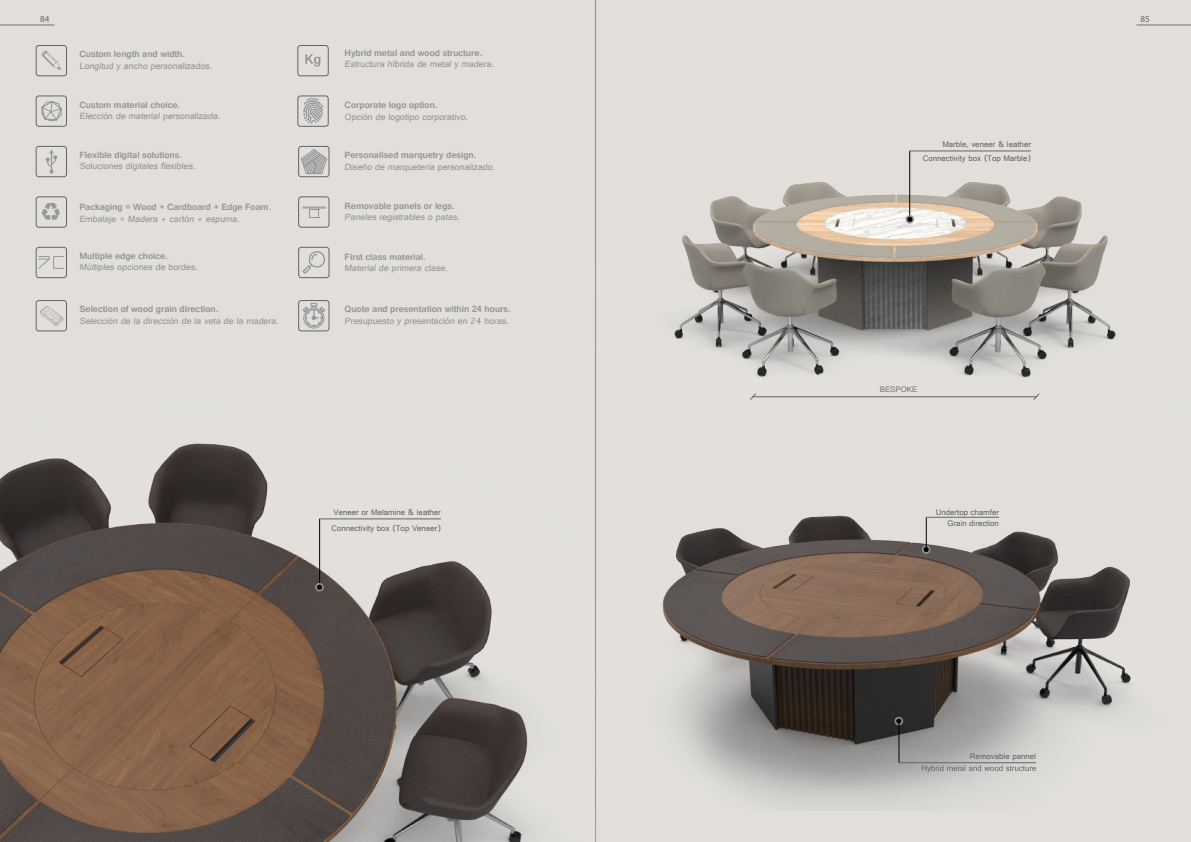
<style>
.page{position:relative;width:1191px;height:842px;background:#e2dfda}
.page>*{position:absolute;margin:0;border:0;box-sizing:border-box;transform-origin:0 0}
.t1{font:9.5px "Gautami";color:#919396}
.t2{font:700 9.5px "Gautami";color:#919396}
.t3{font:9px "Myriad Pro";color:#636466}
.t4{font:8.5px/13.7px "Gautami";color:#636466;text-align:right}
.t5{font:8.5px "Gautami";color:#717275}
</style>
<div class="page">
<hr style="left:0;top:25px;width:54px;height:1px;background:#95979a">
<hr style="left:1136px;top:25px;width:55px;height:1px;background:#95979a">
<hr style="left:595px;top:0;width:1px;height:842px;background:#949499">
<img style="left:0;top:443px;width:596px;height:399px">
<img style="left:595px;top:150px;width:521px;height:305px">
<img style="left:662px;top:515px;width:469px;height:293px">
<hr style="left:753px;top:397px;width:283px;height:1px;background:#636466">
<svg style="left:1033px;top:394px;width:6px;height:6px"></svg>
<svg style="left:750px;top:394px;width:5px;height:6px"></svg>
<hr style="left:909px;top:151px;width:1px;height:68px;background:#000">
<div style="left:906px;top:216px;width:7px;height:7px;background:#000;border-radius:50%"></div>
<div style="left:906px;top:215px;width:7px;height:8px;border:1px solid #949499;border-radius:50%"></div>
<div style="left:906px;top:216px;width:7px;height:7px;border:1px solid #949499;border-radius:50%"></div>
<hr style="left:910px;top:151px;width:121px;height:1px;background:#636466">
<div style="left:895px;top:718px;width:7px;height:6px;background:#000;border-radius:50%"></div>
<div style="left:895px;top:717px;width:7px;height:8px;border:1px solid #949499;border-radius:50%"></div>
<div style="left:895px;top:718px;width:7px;height:6px;border:1px solid #949499;border-radius:50%"></div>
<hr style="left:899px;top:762px;width:137px;height:1px;background:#636466">
<hr style="left:319px;top:519px;width:1px;height:68px;background:#000">
<hr style="left:319px;top:519px;width:122px;height:1px;background:#636466">
<div style="left:316px;top:584px;width:7px;height:7px;background:#000;border-radius:50%"></div>
<div style="left:316px;top:583px;width:7px;height:8px;border:1px solid #949499;border-radius:50%"></div>
<div style="left:316px;top:584px;width:7px;height:7px;border:1px solid #949499;border-radius:50%"></div>
<hr style="left:898px;top:721px;width:1px;height:42px;background:#000">
<div style="left:922px;top:546px;width:7px;height:7px;background:#000;border-radius:50%"></div>
<div style="left:922px;top:546px;width:8px;height:7px;border:1px solid #949499;border-radius:50%"></div>
<div style="left:922px;top:546px;width:7px;height:7px;border:1px solid #949499;border-radius:50%"></div>
<hr style="left:926px;top:517px;width:1px;height:30px;background:#000">
<hr style="left:926px;top:517px;width:73px;height:1px;background:#636466">
<div style="left:298px;top:247px;width:31px;height:31px;border:1px solid #636466;border-radius:3px"></div>
<div style="left:36px;top:45px;width:31px;height:31px;border:1px solid #636466;border-radius:3px"></div>
<svg style="left:41px;top:51px;width:20px;height:19px"></svg>
<div style="left:298px;top:45px;width:30px;height:31px;border:1px solid #636466;border-radius:3px"></div>
<svg style="left:305px;top:54px;width:15px;height:13px"></svg>
<div style="left:36px;top:146px;width:31px;height:31px;border:1px solid #636466;border-radius:3px"></div>
<svg style="left:45px;top:149px;width:12px;height:25px"></svg>
<div style="left:298px;top:146px;width:31px;height:31px;border:1px solid #636466;border-radius:3px"></div>
<div style="left:298px;top:300px;width:31px;height:31px;border:1px solid #636466;border-radius:3px"></div>
<div style="left:36px;top:300px;width:31px;height:31px;border:1px solid #636466;border-radius:3px"></div>
<svg style="left:40px;top:306px;width:23px;height:20px"></svg>
<div style="left:298px;top:96px;width:30px;height:30px;border:1px solid #636466;border-radius:3px"></div>
<div style="left:36px;top:96px;width:31px;height:30px;border:1px solid #636466;border-radius:3px"></div>
<svg style="left:41px;top:101px;width:21px;height:20px"></svg>
<div style="left:36px;top:247px;width:31px;height:31px;border:1px solid #636466;border-radius:3px"></div>
<svg style="left:38px;top:256px;width:26px;height:13px"></svg>
<div style="left:303px;top:308px;width:21px;height:20px;border:1px solid #95979a;border-radius:50%"></div>
<svg style="left:302px;top:303px;width:23px;height:23px"></svg>
<div style="left:298px;top:197px;width:31px;height:30px;border:1px solid #636466;border-radius:3px"></div>
<div style="left:36px;top:197px;width:31px;height:30px;border:1px solid #636466;border-radius:3px"></div>
<svg style="left:302px;top:207px;width:24px;height:11px"></svg>
<svg style="left:42px;top:203px;width:18px;height:18px"></svg>
<svg style="left:303px;top:98px;width:20px;height:26px"></svg>
<svg style="left:301px;top:149px;width:26px;height:25px"></svg>
<svg style="left:302px;top:251px;width:23px;height:23px"></svg>
<svg style="left:922px;top:765px;width:114px;height:7px"></svg>
<p class="t3" style="left:40px;top:14px;width:11px">84</p>
<p class="t3" style="left:1140px;top:14px;width:11px">85</p>
<p class="t2" style="left:80px;top:48px;width:107px">Custom length and width.</p>
<p class="t1" style="left:80px;top:60px;width:136px">Longitud y ancho personalizados.</p>
<p class="t2" style="left:344px;top:47px;width:139px">Hybrid metal and wood structure.</p>
<p class="t1" style="left:344px;top:59px;width:153px">Estructura híbrida de metal y madera.</p>
<p class="t2" style="left:80px;top:99px;width:102px">Custom material choice.</p>
<p class="t1" style="left:80px;top:110px;width:144px">Elección de material personalizada.</p>
<p class="t2" style="left:344px;top:100px;width:94px">Corporate logo option.</p>
<p class="t1" style="left:344px;top:111px;width:127px">Opción de logotipo corporativo.</p>
<p class="t2" style="left:80px;top:149px;width:104px">Flexible digital solutions.</p>
<p class="t1" style="left:80px;top:161px;width:119px">Soluciones digitales flexibles.</p>
<p class="t2" style="left:344px;top:150px;width:133px">Personalised marquetry design.</p>
<p class="t1" style="left:344px;top:161px;width:154px">Diseño de marquetería personalizado.</p>
<p class="t4" style="left:922px;top:138px;width:110px">Marble, veneer &amp; leather<br>Connectivity box (Top Marble)</p>
<p class="t2" style="left:79px;top:201px;width:193px">Packaging = Wood + Cardboard + Edge Foam.</p>
<p class="t1" style="left:79px;top:213px;width:164px">Embalaje = Madera + cartón + espuma.</p>
<p class="t2" style="left:344px;top:200px;width:112px">Removable panels or legs.</p>
<p class="t1" style="left:344px;top:211px;width:119px">Paneles registrables o patas.</p>
<p class="t2" style="left:80px;top:250px;width:90px">Multiple edge choice.</p>
<p class="t1" style="left:80px;top:262px;width:121px">Múltiples opciones de bordes.</p>
<p class="t2" style="left:344px;top:251px;width:83px">First class material.</p>
<p class="t1" style="left:344px;top:262px;width:106px">Material de primera clase.</p>
<p class="t2" style="left:80px;top:303px;width:140px">Selection of wood grain direction.</p>
<p class="t1" style="left:80px;top:315px;width:202px">Selección de la dirección de la veta de la madera.</p>
<p class="t2" style="left:344px;top:304px;width:168px">Quote and presentation within 24 hours.</p>
<p class="t1" style="left:344px;top:315px;width:167px">Presupuesto y presentación en 24 horas.</p>
<p class="t5" style="left:879px;top:385px;width:39px">BESPOKE</p>
<p class="t4" style="left:331px;top:505px;width:111px;line-height:15.6px;text-align:left">Veneer or Melamine &amp; leather<br>Connectivity box (Top Veneer)</p>
<p class="t4" style="left:935px;top:507px;width:65px;line-height:11.1px">Undertop chamfer<br>Grain direction</p>
<p class="t4" style="left:970px;top:749px;width:68px">Removable pannel</p>
</div>
